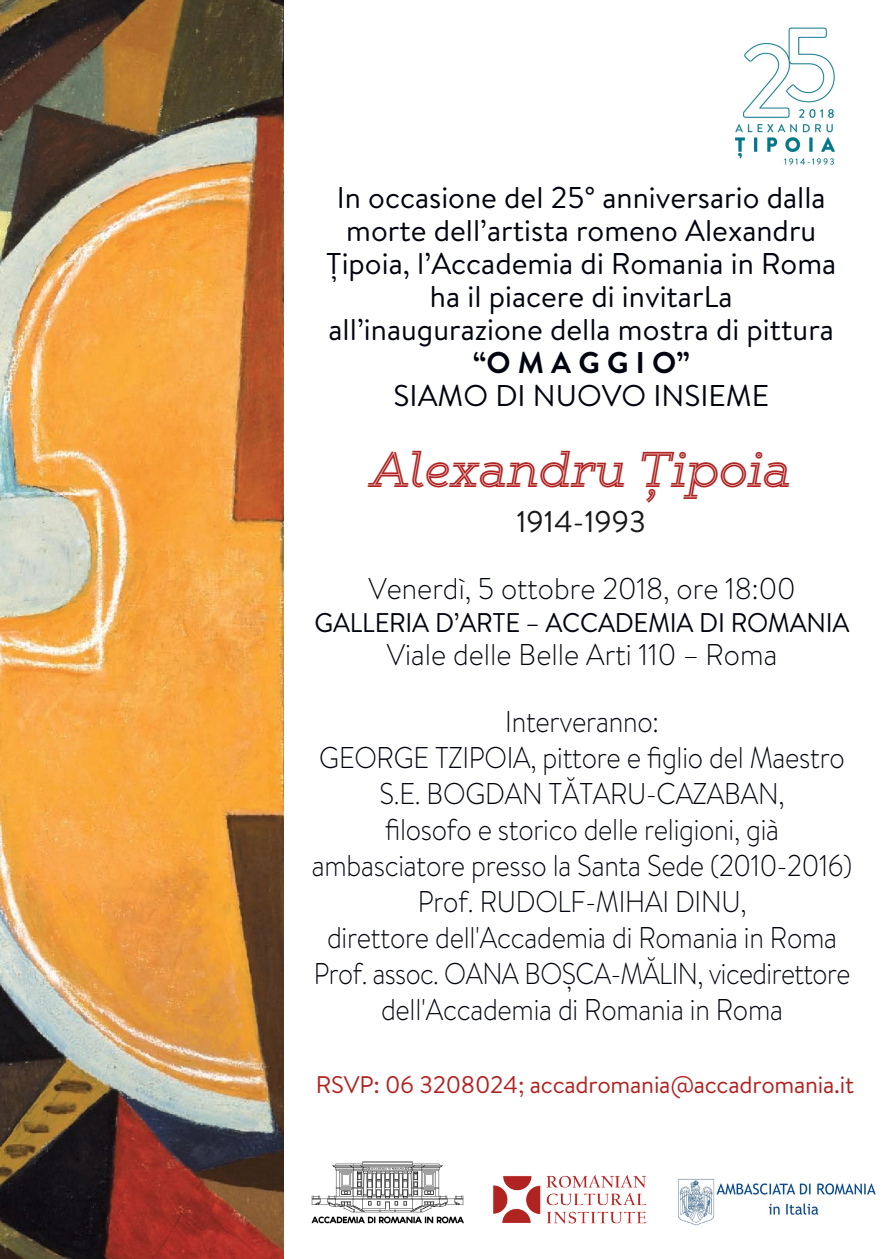
<style>
.page{position:relative;width:893px;height:1259px;background:#fff}
.page>*{position:absolute;margin:0;border:0;box-sizing:border-box;transform-origin:0 0}
.t1{font:45px "Gist";color:#b02321}
.t2{font:300 30px/36px "Brandon Text";letter-spacing:-.01em;color:#00040e;text-align:center;scale:.9 1}
.t3{font:30px/33px "Brandon Text";color:#00040e;text-align:center}
.t4{font:300 30px "Brandon Text";letter-spacing:-.01em;color:#00040e;scale:.95 1}
.t5{font:700 30px "Brandon Text";color:#00040e}
.t6{font:30px "Brandon Text";color:#1a171b}
.t7{font:27px "Brandon Text";letter-spacing:-.01em;color:#00040e;scale:.95 1}
.t8{font:24px "Brandon Text";letter-spacing:-.01em;color:#b02321}
</style>
<div class="page">
<img style="left:0;top:0;width:284px;height:1259px">
<img style="left:311px;top:1161px;width:153px;height:63px">
<img style="left:493px;top:1175px;width:154px;height:49px">
<img style="left:678px;top:1179px;width:198px;height:47px">
<img style="left:735px;top:27px;width:101px;height:138px">
<p class="t3" style="left:326px;top:180px;width:511px">In occasione del 25° anniversario dalla morte dell’artista romeno Alexandru Țipoia, l’Accademia di Romania in Roma ha il piacere di invitarLa all’inaugurazione della mostra di pittura</p>
<p class="t5" style="left:473px;top:341px;width:219px">“O M A G G I O”</p>
<p class="t3" style="left:394px;top:378px;width:377px">SIAMO DI NUOVO INSIEME</p>
<h1 class="t1" style="left:371px;top:438px;width:422px">Alexandru Ţipoia</h1>
<p class="t6" style="left:516px;top:501px;width:131px">1914-1993</p>
<p class="t4" style="left:368px;top:568px;width:451px">Venerdì, 5 ottobre 2018, ore 18:00</p>
<p class="t7" style="left:314px;top:604px;width:565px">GALLERIA D’ARTE – ACCADEMIA DI ROMANIA</p>
<p class="t4" style="left:387px;top:634px;width:413px">Viale delle Belle Arti 110 – Roma</p>
<p class="t2" style="left:312px;top:703px;width:602px">Interveranno:<br>GEORGE TZIPOIA, pittore e figlio del Maestro S.E. BOGDAN TĂTARU-CAZABAN,<br>filosofo e storico delle religioni, già ambasciatore presso la Santa Sede (2010-2016)<br>Prof. RUDOLF-MIHAI DINU,<br>direttore dell'Accademia di Romania in Roma Prof. assoc. OANA BOȘCA-MĂLIN, vicedirettore dell'Accademia di Romania in Roma</p>
<p class="t8" style="left:316px;top:1068px;width:540px">RSVP: 06 3208024; accadromania@accadromania.it</p>
</div>
